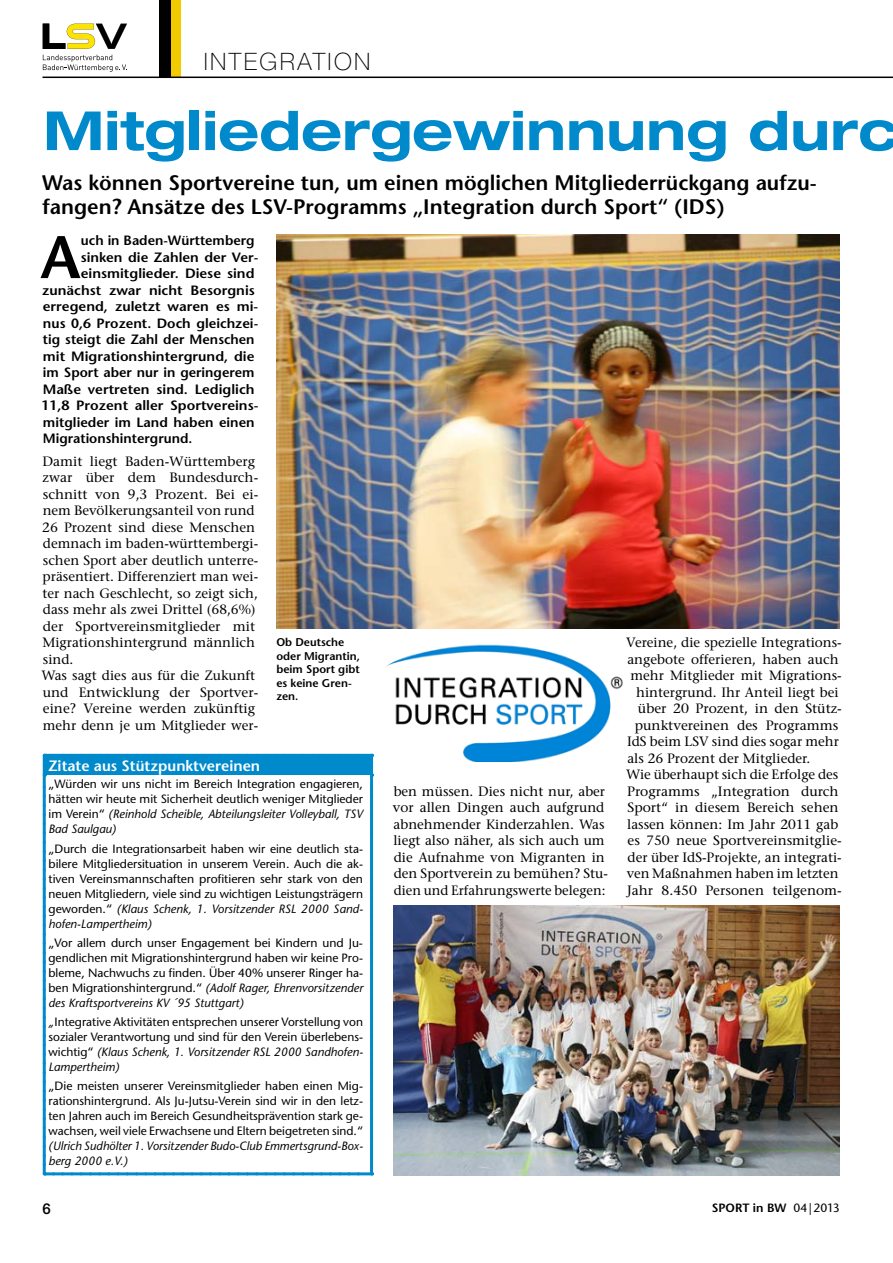
<style>
.page{position:relative;width:893px;height:1263px;background:#fff}
.page>*{position:absolute;margin:0;border:0;box-sizing:border-box;transform-origin:0 0}
.t1{font:600 60px "Stone Sans";color:#000}
.t2{font:700 expanded 54px "Helvetica Neue";color:#008acc}
.t3{font:100 24px "Helvetica Neue";letter-spacing:.1em;color:#000}
.t4{font:600 21px/24px "Stone Sans";color:#000}
.t5{font:600 15px "Stone Sans";color:#fff}
.t6{font:500 15px "Helvetica Neue";color:#000}
.t7{font:13.5px/16.5px "Stone Serif";color:#000}
.t8{font:600 13.5px "Stone Sans";color:#000;scale:1.05 1}
.t9{font:600 13.5px "Stone Sans";color:#000}
.t10{font:600 13.5px "Stone Sans";color:#000;scale:1.04 1}
.t11{font:12px/15px "Stone Sans";color:#000;text-align:justify}
.t12{font:italic 12px/15px "Stone Sans";color:#000}
.t13{font:600 12px "Stone Sans";color:#000}
.t14{font:600 11.25px/13.5px "Stone Sans";color:#000}
.s1{font-style:italic}
.s2{font-weight:400}
</style>
<div class="page">
<svg style="left:159px;top:0;width:22px;height:77px;background:#6c5b00"></svg>
<hr style="left:43px;top:77px;width:850px;height:1px;background:#000">
<svg style="left:43px;top:24px;width:84px;height:25px"></svg>
<svg style="left:43px;top:55px;width:84px;height:17px"></svg>
<img style="left:276px;top:235px;width:564px;height:393px">
<img style="left:385px;top:644px;width:238px;height:118px">
<img style="left:393px;top:906px;width:447px;height:269px">
<div style="left:44px;top:755px;width:328px;height:20px;background:#008acc"></div>
<hr style="left:44px;top:754px;width:328px;height:3px;background:#008acc">
<hr style="left:43px;top:755px;width:3px;height:20px;background:#008acc">
<hr style="left:370px;top:755px;width:3px;height:20px;background:#008acc">
<hr style="left:43px;top:775px;width:3px;height:399px;background:#008acc">
<hr style="left:370px;top:775px;width:3px;height:399px;background:#008acc">
<hr style="left:44px;top:1172px;width:328px;height:3px;background:#008acc">
<svg style="left:45px;top:776px;width:1px;height:389px"></svg>
<svg style="left:370px;top:777px;width:1px;height:386px"></svg>
<svg style="left:53px;top:1172px;width:320px;height:3px"></svg>
<h3 class="t3" style="left:204px;top:48px;width:165px">INTEGRATION</h3>
<h2 class="t2" style="left:43px;top:97px;width:856px">Mitgliedergewinnung durc</h2>
<h3 class="t4" style="left:42px;top:170px;width:776px">Was können Sportvereine tun, um einen möglichen Mitgliederrückgang aufzu&shy;fangen? Ansätze des LSV-Programms „I ntegration durch Sport“ (I DS)</h3>
<h1 class="t1" style="left:40px;top:221px;width:42px">A</h1>
<p class="t9" style="left:81px;top:232px;width:175px">uch in Baden-Württemberg</p>
<p class="t10" style="left:81px;top:249px;width:172px">sinken die Zahlen der Ver-</p>
<p class="t8" style="left:81px;top:265px;width:167px">einsmitglieder. Diese sind</p>
<p class="t8" style="left:42px;top:282px;width:204px">zunächst zwar nicht Besorgnis</p>
<p class="t8" style="left:43px;top:298px;width:207px">erregend, zuletzt waren es mi-</p>
<p class="t9" style="left:43px;top:315px;width:217px">nus 0,6 Prozent. Doch gleichzei-</p>
<p class="t9" style="left:43px;top:331px;width:213px">tig steigt die Zahl der Menschen</p>
<p class="t8" style="left:43px;top:348px;width:203px">mit Migrationshintergrund, die</p>
<p class="t9" style="left:43px;top:364px;width:213px">im Sport aber nur in geringerem</p>
<p class="t8" style="left:43px;top:381px;width:203px">Maße vertreten sind. Lediglich</p>
<p class="t8" style="left:41px;top:397px;width:208px">11,8 Prozent aller Sportvereins-</p>
<p class="t9" style="left:43px;top:414px;width:213px">mitglieder im Land haben einen</p>
<p class="t9" style="left:43px;top:430px;width:151px">Migrationshintergrund.</p>
<p class="t7" style="left:42px;top:453px;width:218px">Damit liegt Baden-Württemberg zwar über dem Bundesdurch&shy;schnitt von 9,3 Prozent. Bei ei&shy;nem Bevölkerungsanteil von rund<br>26 Prozent sind diese Menschen demnach im baden-württembergi&shy;schen Sport aber deutlich unterre&shy;präsentiert. Differenziert man wei&shy;ter nach Geschlecht, so zeigt sich, dass mehr als zwei Drittel (68,6%) der Sportvereinsmitglieder mit<br>Migrationshintergrund männlich sind.<br>Was sagt dies aus für die Zukunft und Entwicklung der Sportver&shy;eine? Vereine werden zukünftig mehr denn je um Mitglieder wer-</p>
<p class="t14" style="left:276px;top:636px;width:85px">Ob Deutsche oder Migrantin, beim Sport gibt es keine Gren&shy;zen.</p>
<p class="t5" style="left:49px;top:756px;width:213px">Zitate aus Stützpunktvereinen</p>
<p class="t11" style="left:49px;top:777px;width:316px">„Würden wir uns nicht im Bereich Integration engagieren, hätten wir heute mit Sicherheit deutlich weniger Mitglieder im Verein“ <span class="s1">(Reinhold Scheible, Abteilungsleiter Volleyball, TSV Bad Saulgau)</span></p>
<p class="t11" style="left:49px;top:841px;width:316px">„Durch die Integrationsarbeit haben wir eine deutlich sta&shy;bilere Mitgliedersituation in unserem Verein. Auch die ak&shy;tiven Vereinsmannschaften profitieren sehr stark von den neuen Mitgliedern, viele sind zu wichtigen Leistungsträgern geworden.“ <span class="s1">(Klaus Schenk, 1. Vorsitzender RSL 2000 Sand&shy;hofen-Lampertheim)</span></p>
<p class="t11" style="left:49px;top:935px;width:316px">„Vor allem durch unser Engagement bei Kindern und Ju&shy;gendlichen mit Migrationshintergrund haben wir keine Pro&shy;bleme, Nachwuchs zu finden. Über 40% unserer Ringer ha&shy;ben Migrationshintergrund.“ <span class="s1">(Adolf Rager, Ehrenvorsitzender des Kraftsportvereins KV ´95 Stuttgart)</span></p>
<p class="t11" style="left:49px;top:1014px;width:316px"><span class="s1">„</span>Integrative Aktivitäten entsprechen unserer Vorstellung von sozialer Verantwortung und sind für den Verein überlebens&shy;wichtig“ <span class="s1">(Klaus Schenk, 1. Vorsitzender RSL 2000 Sandhofen-Lampertheim)</span></p>
<p class="t11" style="left:49px;top:1079px;width:316px">„Die meisten unserer Vereinsmitglieder haben einen Mig&shy;rationshintergrund. Als Ju-Jutsu-Verein sind wir in den letz&shy;ten Jahren auch im Bereich Gesundheitsprävention stark ge&shy;wachsen, weil viele Erwachsene und Eltern beigetreten sind.“</p>
<p class="t12" style="left:49px;top:1139px;width:316px">(Ulrich Sudhölter 1. Vorsitzender Budo-Club Emmertsgrund-Box&shy;berg 2000 e.V.)</p>
<p class="t7" style="left:393px;top:783px;width:217px">ben müssen. Dies nicht nur, aber vor allen Dingen auch aufgrund abnehmender Kinderzahlen. Was liegt also näher, als sich auch um die Aufnahme von Migranten in den Sportverein zu bemühen? Stu&shy;dien und Erfahrungswerte belegen:</p>
<p class="t7" style="left:626px;top:634px;width:217px">Vereine, die spezielle Integrations-</p>
<p class="t7" style="left:627px;top:651px;width:213px">angebote offerieren, haben auch</p>
<p class="t7" style="left:630px;top:667px;width:213px">mehr Mitglieder mit Migrations-</p>
<p class="t7" style="left:636px;top:684px;width:204px">hintergrund. Ihr Anteil liegt bei</p>
<p class="t7" style="left:638px;top:700px;width:205px">über 20 Prozent, in den Stütz-</p>
<p class="t7" style="left:635px;top:717px;width:205px">punktvereinen des Programms</p>
<p class="t7" style="left:627px;top:733px;width:213px">IdS beim LSV sind dies sogar mehr</p>
<p class="t7" style="left:627px;top:750px;width:184px">als 26 Prozent der Mitglieder.</p>
<p class="t7" style="left:626px;top:766px;width:214px">Wie überhaupt sich die Erfolge des</p>
<p class="t7" style="left:627px;top:783px;width:213px">Programms „Integration durch</p>
<p class="t7" style="left:628px;top:799px;width:213px">Sport“ in diesem Bereich sehen</p>
<p class="t7" style="left:627px;top:816px;width:213px">lassen können: Im Jahr 2011 gab</p>
<p class="t7" style="left:628px;top:832px;width:216px">es 750 neue Sportvereinsmitglie-</p>
<p class="t7" style="left:628px;top:849px;width:216px">der über IdS-Projekte, an integrati-</p>
<p class="t7" style="left:627px;top:865px;width:213px">ven Maßnahmen haben im letzten</p>
<p class="t7" style="left:627px;top:882px;width:216px">Jahr 8.450 Personen teilgenom-</p>
<p class="t6" style="left:43px;top:1199px;width:10px">6</p>
<p class="t13" style="left:712px;top:1200px;width:130px">Sport in BW <span class="s2">04|2013</span></p>
</div>
